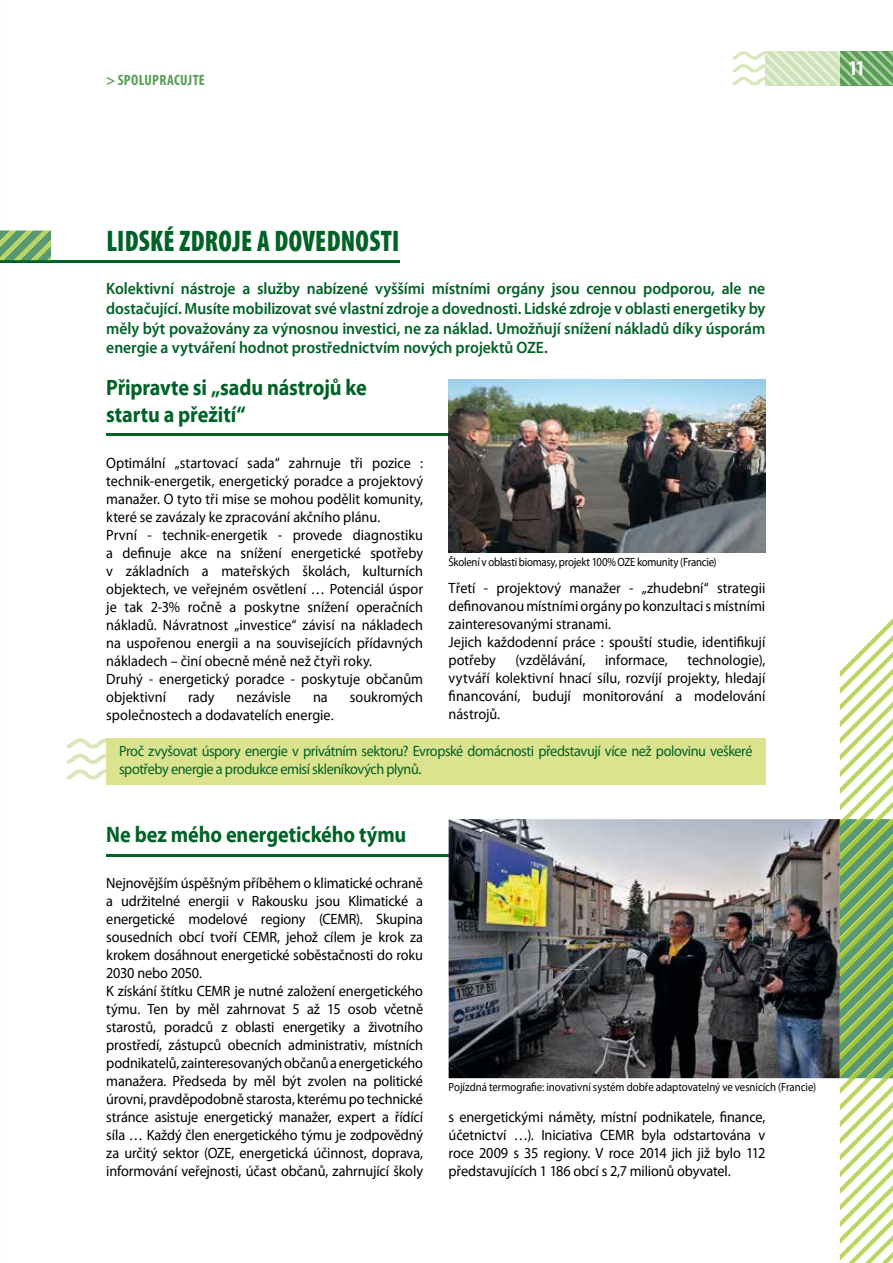
<style>
.page{position:relative;width:893px;height:1263px;background:#fff}
.page>*{position:absolute;margin:0;border:0;box-sizing:border-box;transform-origin:0 0}
.t1{font:900 condensed 30px "Myriad Pro";letter-spacing:.01em;color:#006227;scale:.9 1}
.t2{font:700 22.5px/27px "Myriad Pro";letter-spacing:-.005em;color:#006227;scale:.9 1}
.t3{font:700 condensed 21px "Myriad Pro";color:#fff}
.t4{font:600 16.5px/19.8px "Myriad Pro";letter-spacing:-.005em;color:#006227;text-align:justify;scale:.95 1}
.t5{font:15px/18px "Myriad Pro";letter-spacing:-.005em;color:#000;scale:.95 1}
.t6{font:15px/18px "Myriad Pro";letter-spacing:-.03em;color:#006227;scale:.95 1}
.t7{font:700 condensed 15px "Myriad Pro";letter-spacing:.015em;color:#599e54}
.t8{font:12px "Myriad Pro";letter-spacing:-.005em;color:#000;scale:.9 1}
</style>
<div class="page">
<svg style="left:733px;top:51px;width:160px;height:34px"></svg>
<hr style="left:0;top:260px;width:399px;height:2px;background:#006227">
<hr style="left:106px;top:433px;width:605px;height:3px;background:#006227">
<hr style="left:106px;top:854px;width:659px;height:2px;background:#006227">
<svg style="left:0;top:230px;width:51px;height:30px"></svg>
<img style="left:449px;top:379px;width:316px;height:174px">
<img style="left:449px;top:819px;width:391px;height:259px">
<svg style="left:840px;top:618px;width:53px;height:645px"></svg>
<div style="left:106px;top:738px;width:659px;height:47px;background:#dbe38e"></div>
<svg style="left:67px;top:738px;width:39px;height:41px"></svg>
<p class="t7" style="left:106px;top:72px;width:100px">&gt; SPOLUPRACUJTE</p>
<h3 class="t3" style="left:848px;top:57px;width:18px">11</h3>
<h1 class="t1" style="left:107px;top:224px;width:327px">LIDSKÉ ZDROJE A DOVEDNOSTI</h1>
<p class="t4" style="left:106px;top:279px;width:695px">Kolektivní nástroje a služby nabízené vyššími místními orgány jsou cennou podporou, ale ne dostačující. Musíte mobilizovat své vlastní zdroje a dovednosti. Lidské zdroje v oblasti energetiky by měly být považovány za výnosnou investici, ne za náklad. Umožňují snížení nákladů díky úsporám energie a vytváření hodnot prostřednictvím nových projektů OZE.</p>
<h2 class="t2" style="left:106px;top:374px;width:291px">Připravte si „sadu nástrojů ke startu a přežití“</h2>
<p class="t5" style="left:106px;top:454px;width:335px">Optimální „startovací sada“ zahrnuje tři pozice : technik-energetik, energetický poradce a projektový manažer. O tyto tři mise se mohou podělit komunity, které se zavázaly ke zpracování akčního plánu.<br>První - technik-energetik - provede diagnostiku a definuje akce na snížení energetické spotřeby v základních a mateřských školách, kulturních objektech, ve veřejném osvětlení … Potenciál úspor je tak 2-3% ročně a poskytne snížení operačních nákladů. Návratnost „investice“ závisí na nákladech na uspořenou energii a na souvisejících přídavných nákladech – činí obecně méně než čtyři roky.<br>Druhý - energetický poradce - poskytuje občanům objektivní</p>
<p class="t5" style="left:188px;top:688px;width:29px">rady</p>
<p class="t5" style="left:237px;top:688px;width:59px">nezávisle</p>
<p class="t5" style="left:313px;top:688px;width:17px">na</p>
<p class="t5" style="left:350px;top:688px;width:79px">soukromých</p>
<p class="t5" style="left:106px;top:706px;width:241px">společnostech a dodavatelích energie.</p>
<p class="t8" style="left:449px;top:555px;width:299px">Školení v oblasti biomasy, projekt 100% OZE komunity (Francie)</p>
<p class="t5" style="left:449px;top:579px;width:335px">Třetí - projektový manažer - „zhudební“ strategii definovanou místními orgány po konzultaci s místními zainteresovanými stranami.<br>Jejich každodenní práce : spouští studie, identifikují potřeby</p>
<p class="t5" style="left:515px;top:651px;width:75px">(vzdělávání,</p>
<p class="t5" style="left:605px;top:651px;width:68px">informace,</p>
<p class="t5" style="left:449px;top:651px;width:335px;text-align:justify;text-indent:239px">technologie), vytváří kolektivní hnací sílu, rozvíjí projekty, hledají financování, budují monitorování a modelování nástrojů.</p>
<p class="t6" style="left:119px;top:742px;width:668px">Proč zvyšovat úspory energie v privátním sektoru? Evropské domácnosti představují více než polovinu veškeré spotřeby energie a produkce emisí skleníkových plynů.</p>
<h2 class="t2" style="left:106px;top:821px;width:335px">Ne bez mého energetického týmu</h2>
<p class="t5" style="left:106px;top:874px;width:335px">Nejnovějším úspěšným příběhem o klimatické ochraně a udržitelné energii v Rakousku jsou Klimatické a energetické modelové regiony (CEMR). Skupina sousedních obcí tvoří CEMR, jehož cílem je krok za krokem dosáhnout energetické soběstačnosti do roku 2030 nebo 2050.<br>K získání štítku CEMR je nutné založení energetického týmu. Ten by měl zahrnovat 5 až 15 osob včetně starostů, poradců z oblasti energetiky a životního prostředí, zástupců obecních administrativ, místních podnikatelů, zainteresovaných občanů a energetického manažera. Předseda by měl být zvolen na politické úrovni, pravděpodobně starosta, kterému po technické stránce asistuje energetický manažer, expert a řídící síla … Každý člen energetického týmu je zodpovědný za určitý sektor (OZE, energetická účinnost, doprava, informování veřejnosti, účast občanů, zahrnující školy</p>
<p class="t8" style="left:449px;top:1081px;width:410px">Pojízdná termografie: inovativní systém dobře adaptovatelný ve vesnicích (Francie)</p>
<p class="t5" style="left:449px;top:1108px;width:335px;text-align:justify">s energetickými náměty, místní podnikatele, finance, účetnictví …). Iniciativa CEMR byla odstartována v roce 2009 s 35 regiony. V roce 2014 jich již bylo 112 představujících 1 186 obcí s 2,7 milionů obyvatel.</p>
</div>
